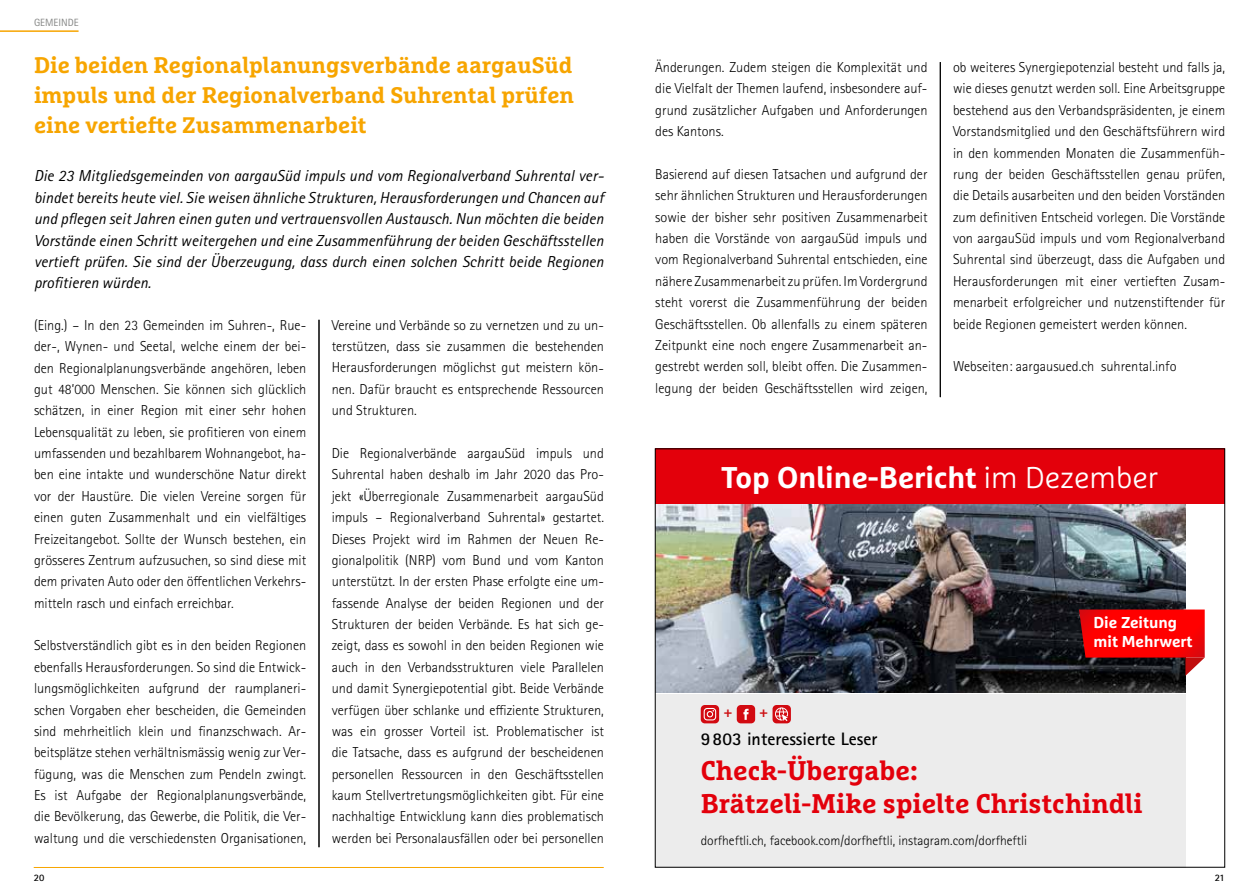
<style>
.page{position:relative;width:1259px;height:893px;background:#fff}
.page>*{position:absolute;margin:0;border:0;box-sizing:border-box;transform-origin:0 0}
.t1{font:700 30px "Marselis Pro";color:#fff}
.t2{font:700 27px/33px "Marselis Slab Pro";color:#e3000b}
.t3{font:700 22.5px/30px "Marselis Slab Pro";color:#f7a500;text-align:justify}
.t4{font:700 18px "Rotis Sans Serif Std";color:#000}
.t5{font:italic 15.9px/21.3px "Rotis Sans Serif Std";letter-spacing:.005em;color:#000;text-align:justify}
.t6{font:700 15.75px/18.9px "Marselis Pro";color:#fff}
.t7{font:700 15.3px "Rotis Sans Serif Std";color:#cd1013}
.t8{font:300 14.4px/21.3px "Rotis Sans Serif Std";color:#000;text-align:justify}
.t9{font:300 13.5px "Rotis Sans Serif Std";color:#000}
.t10{font:10.5px "Rotis Sans Serif Std";color:#868786}
.t11{font:700 9.9px "Rotis Sans Serif Std";color:#000}
.s1{font-weight:300}
</style>
<div class="page">
<hr style="left:0;top:30px;width:79px;height:2px;background:#f7a500">
<hr style="left:34px;top:867px;width:570px;height:1px;background:#f7a500">
<hr style="left:319px;top:320px;width:1px;height:527px;background:#000">
<hr style="left:940px;top:62px;width:1px;height:335px;background:#000">
<img style="left:657px;top:504px;width:528px;height:188px">
<div style="left:655px;top:694px;width:530px;height:173px;background:#ececec"></div>
<svg style="left:701px;top:705px;width:18px;height:18px"></svg>
<svg style="left:703px;top:708px;width:13px;height:12px"></svg>
<div style="left:737px;top:705px;width:18px;height:18px;background:#d20a11;border-radius:4px"></div>
<svg style="left:743px;top:709px;width:5px;height:11px"></svg>
<div style="left:772px;top:705px;width:19px;height:18px;background:#d20a11;border-radius:4px"></div>
<svg style="left:775px;top:707px;width:13px;height:14px"></svg>
<svg style="left:1079px;top:609px;width:125px;height:67px;background:#be0c0e"></svg>
<div style="left:655px;top:449px;width:570px;height:55px;background:#e3000b"></div>
<p class="t10" style="left:34px;top:16px;width:46px">GEMEINDE</p>
<h3 class="t3" style="left:34px;top:50px;width:541px">Die beiden Regionalplanungsverbände aargauSüd impuls und der Regionalverband Suhrental prüfen eine vertiefte Zusammenarbeit</h3>
<p class="t5" style="left:34px;top:166px;width:571px">Die 23 Mitgliedsgemeinden von aargauSüd impuls und vom Regionalverband Suhrental ver&shy;bindet bereits heute viel. Sie weisen ähnliche Strukturen, Herausforderungen und Chancen auf und pflegen seit Jahren einen guten und vertrauensvollen Austausch. Nun möchten die beiden Vorstände einen Schritt weitergehen und eine Zusammenführung der beiden Geschäftsstellen vertieft prüfen. Sie sind der Überzeugung, dass durch einen solchen Schritt beide Regionen profitieren würden.</p>
<p class="t8" style="left:34px;top:314px;width:274px">(Eing.) – In den 23 Gemeinden im Suhren-, Rue&shy;der-, Wynen- und Seetal, welche einem der bei&shy;den Regionalplanungsverbände angehören, leben gut 48’000 Menschen. Sie können sich glücklich schätzen, in einer Region mit einer sehr hohen Lebensqualität zu leben, sie profitieren von einem umfassenden und bezahlbarem Wohnangebot, ha&shy;ben eine intakte und wunderschöne Natur direkt vor der Haustüre. Die vielen Vereine sorgen für einen guten Zusammenhalt und ein vielfältiges Freizeitangebot. Sollte der Wunsch bestehen, ein grösseres Zentrum aufzusuchen, so sind diese mit dem privaten Auto oder den öffentlichen Verkehrs&shy;mitteln rasch und einfach erreichbar.</p>
<p class="t8" style="left:34px;top:635px;width:274px">Selbstverständlich gibt es in den beiden Regionen ebenfalls Herausforderungen. So sind die Entwick&shy;lungsmöglichkeiten aufgrund der raumplaneri&shy;schen Vorgaben eher bescheiden, die Gemeinden sind mehrheitlich klein und finanzschwach. Ar&shy;beitsplätze stehen verhältnismässig wenig zur Ver&shy;fügung, was die Menschen zum Pendeln zwingt.<br>Es ist Aufgabe der Regionalplanungsverbände, die Bevölkerung, das Gewerbe, die Politik, die Ver&shy;waltung und die verschiedensten Organisationen,</p>
<p class="t8" style="left:332px;top:314px;width:274px">Vereine und Verbände so zu vernetzen und zu un&shy;terstützen, dass sie zusammen die bestehenden Herausforderungen möglichst gut meistern kön&shy;nen. Dafür braucht es entsprechende Ressourcen und Strukturen.</p>
<p class="t8" style="left:332px;top:443px;width:274px">Die Regionalverbände aargauSüd impuls und Suhrental haben deshalb im Jahr 2020 das Pro&shy;jekt «Überregionale Zusammenarbeit aargauSüd impuls – Regionalverband Suhrental» gestartet.<br>Dieses Projekt wird im Rahmen der Neuen Re&shy;gionalpolitik (NRP) vom Bund und vom Kanton unterstützt. In der ersten Phase erfolgte eine um&shy;fassende Analyse der beiden Regionen und der Strukturen der beiden Verbände. Es hat sich ge&shy;zeigt, dass es sowohl in den beiden Regionen wie auch in den Verbandsstrukturen viele Parallelen und damit Synergiepotential gibt. Beide Verbände verfügen über schlanke und effiziente Strukturen, was ein grosser Vorteil ist. Problematischer ist die Tatsache, dass es aufgrund der bescheidenen personellen Ressourcen in den Geschäftsstellen kaum Stellvertretungsmöglichkeiten gibt. Für eine nachhaltige Entwicklung kann dies problematisch werden bei Personalausfällen oder bei personellen</p>
<p class="t8" style="left:655px;top:57px;width:274px">Änderungen. Zudem steigen die Komplexität und die Vielfalt der Themen laufend, insbesondere auf&shy;grund zusätzlicher Aufgaben und Anforderungen des Kantons.</p>
<p class="t8" style="left:655px;top:164px;width:274px">Basierend auf diesen Tatsachen und aufgrund der sehr ähnlichen Strukturen und Herausforderungen sowie der bisher sehr positiven Zusammenarbeit haben die Vorstände von aargauSüd impuls und vom Regionalverband Suhrental entschieden, eine nähere Zusammenarbeit zu prüfen. Im Vordergrund steht vorerst die Zusammenführung der beiden Geschäftsstellen. Ob allenfalls zu einem späteren Zeitpunkt eine noch engere Zusammenarbeit an&shy;gestrebt werden soll, bleibt offen. Die Zusammen&shy;legung der beiden Geschäftsstellen wird zeigen,</p>
<p class="t8" style="left:953px;top:57px;width:274px">ob weiteres Synergiepotenzial besteht und falls ja, wie dieses genutzt werden soll. Eine Arbeitsgruppe bestehend aus den Verbandspräsidenten, je einem Vorstandsmitglied und den Geschäftsführern wird in den kommenden Monaten die Zusammenfüh&shy;rung der beiden Geschäftsstellen genau prüfen, die Details ausarbeiten und den beiden Vorständen zum definitiven Entscheid vorlegen. Die Vorstände von aargauSüd impuls und vom Regionalverband Suhrental sind überzeugt, dass die Aufgaben und Herausforderungen mit einer vertieften Zusam&shy;menarbeit erfolgreicher und nutzenstiftender für beide Regionen gemeistert werden können.</p>
<p class="t8" style="left:953px;top:356px;width:225px">Webseiten: aargausued.ch suhrental.info</p>
<h1 class="t1" style="left:721px;top:459px;width:438px">Top Online-Bericht <span class="s1">im Dezember</span></h1>
<p class="t7" style="left:723px;top:703px;width:11px">+</p>
<p class="t7" style="left:759px;top:703px;width:11px">+</p>
<p class="t4" style="left:701px;top:727px;width:178px">9 803 interessierte Leser</p>
<p class="t6" style="left:1093px;top:613px;width:101px">Die Zeitung mit Mehrwert</p>
<h2 class="t2" style="left:701px;top:754px;width:443px">Check-Übergabe:<br>Brätzeli-Mike spielte Christchindli</h2>
<p class="t9" style="left:701px;top:832px;width:328px">dorfheftli.ch, facebook.com/dorfheftli, instagram.com/dorfheftli</p>
<p class="t11" style="left:34px;top:871px;width:12px">20</p>
<p class="t11" style="left:1214px;top:871px;width:12px">21</p>
</div>
